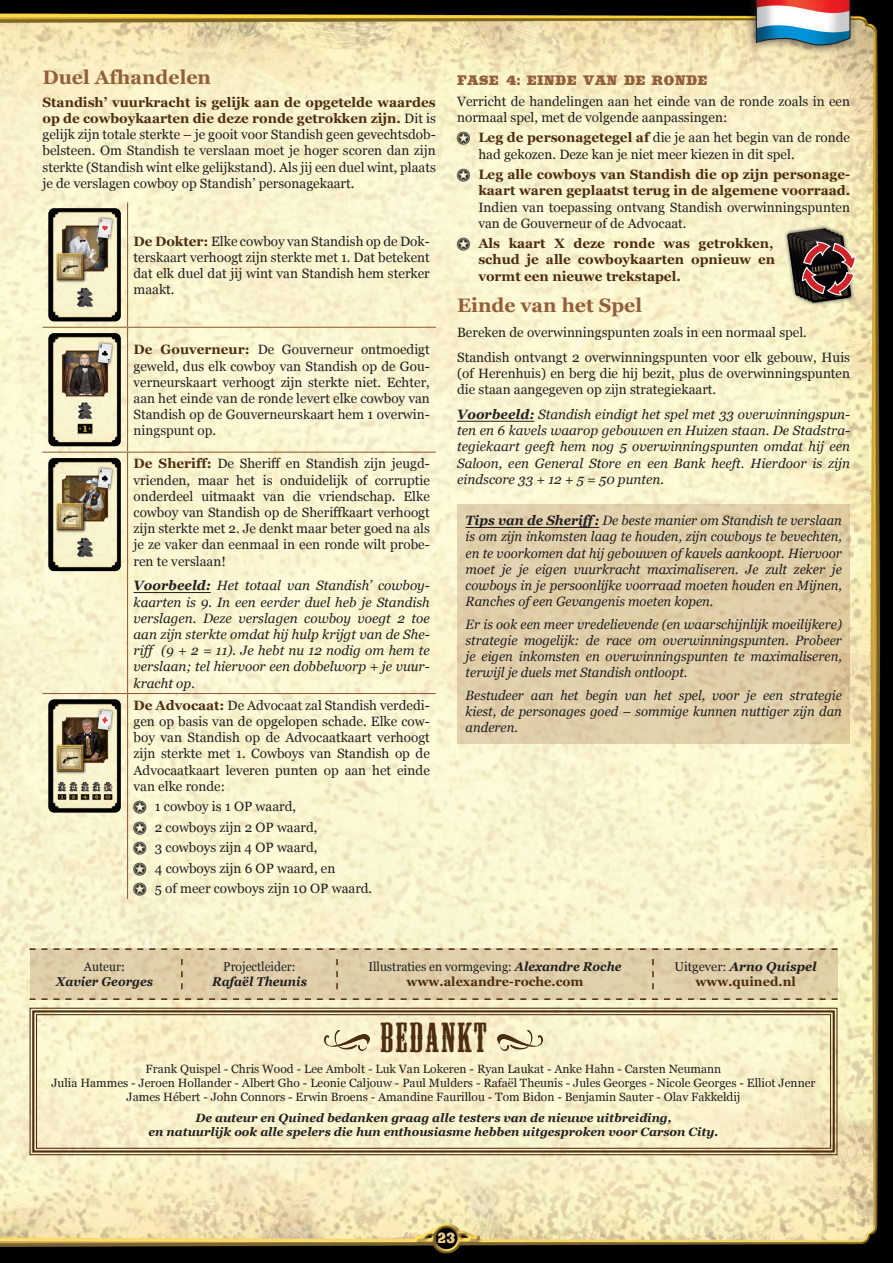
<style>
.page{position:relative;width:893px;height:1263px;background:#fff}
.page>*{position:absolute;margin:0;border:0;box-sizing:border-box;transform-origin:0 0}
.t1{font:39.15px "Mesquite Std";letter-spacing:.05em;color:#4d2d10;scale:1.2 1}
.t2{font:900 19.8px "Saddlebag";color:#e8cd8c;scale:.67 1}
.t3{font:700 19.5px "Georgia";color:#925f3a}
.t4{font:900 18.15px "Saddlebag";color:#925f3a;scale:.82 1}
.t5{font:13.5px/16.2px "Georgia";color:#231f20}
.t6{font:italic 13.5px/16.2px "Georgia";color:#231f20;text-align:justify}
.t7{font:700 13.5px/16.2px "Georgia";color:#4d2d10;text-align:right}
.t8{font:12.75px/15.3px "Georgia";color:#231f20;text-align:center;scale:.95 1}
.t9{font:700 12.75px/15.3px "Georgia";color:#4d2d10;text-align:center}
.t10{font:italic 700 12.75px "Georgia";color:#231f20;scale:.95 1}
.t11{font:12px/14.4px "Georgia";color:#231f20;text-align:center}
.t12{font:italic 700 12px/14.4px "Georgia";color:#231f20;text-align:center}
.s1{font-weight:700;color:#4d2d10}
.s2{font-weight:700}
.s3{font-family:"Seeing Stars"}
.s4{font-family:"Seeing Stars";font-weight:400;color:#231f20}
.s5{font-weight:700;font-style:italic}
.s6{font-weight:400;color:#231f20}
.s7{font-style:italic;color:#231f20}
</style>
<div class="page">
<img style="left:0;top:0;width:893px;height:1263px">
<div style="left:745px;top:0;width:113px;height:56px;background:#231f20;opacity:.75"></div>
<svg style="left:755px;top:0;width:96px;height:46px"></svg>
<hr style="left:127px;top:202px;width:1px;height:125px;background:#925f3a">
<hr style="left:43px;top:327px;width:85px;height:1px;background:#925f3a">
<hr style="left:128px;top:327px;width:308px;height:1px;background:#925f3a">
<hr style="left:127px;top:328px;width:1px;height:124px;background:#925f3a">
<hr style="left:127px;top:453px;width:1px;height:240px;background:#925f3a">
<hr style="left:127px;top:694px;width:1px;height:205px;background:#925f3a">
<hr style="left:43px;top:452px;width:85px;height:1px;background:#925f3a">
<hr style="left:128px;top:452px;width:308px;height:1px;background:#925f3a">
<hr style="left:43px;top:693px;width:85px;height:1px;background:#925f3a">
<hr style="left:128px;top:693px;width:308px;height:1px;background:#925f3a">
<img style="left:49px;top:208px;width:72px;height:113px">
<img style="left:49px;top:333px;width:72px;height:113px">
<img style="left:49px;top:458px;width:72px;height:113px">
<hr style="left:134px;top:592px;width:77px;height:1px;background:#231f20">
<img style="left:49px;top:699px;width:72px;height:113px">
<hr style="left:457px;top:421px;width:77px;height:1px;background:#231f20">
<div style="left:457px;top:504px;width:393px;height:240px;background:linear-gradient(to right,#e0d0ac,#dfcca4)"></div>
<hr style="left:466px;top:527px;width:133px;height:1px;background:#231f20">
<div style="left:30px;top:948px;width:807px;height:52px;background:#dfcfaa"></div>
<svg style="left:30px;top:998px;width:807px;height:2px"></svg>
<svg style="left:30px;top:948px;width:807px;height:2px"></svg>
<svg style="left:336px;top:959px;width:2px;height:30px"></svg>
<svg style="left:181px;top:959px;width:2px;height:30px"></svg>
<svg style="left:652px;top:959px;width:2px;height:30px"></svg>
<svg style="left:29px;top:1007px;width:809px;height:149px;background:#f4ecc6"></svg>
<div style="left:32px;top:1010px;width:803px;height:142px;border:2px solid #4d2d10"></div>
<div style="left:36px;top:1014px;width:795px;height:135px;border:1px solid #4d2d10"></div>
<img style="left:325px;top:1030px;width:44px;height:20px">
<img style="left:498px;top:1030px;width:44px;height:20px">
<div style="left:783px;top:225px;width:56px;height:75px;background:#231f20;opacity:.75"></div>
<div style="left:787px;top:226px;width:56px;height:75px;background:#231f20;opacity:.75"></div>
<div style="left:791px;top:228px;width:56px;height:75px;background:#231f20;opacity:.75"></div>
<div style="left:795px;top:230px;width:56px;height:75px;background:#231f20;opacity:.75"></div>
<div style="left:799px;top:231px;width:56px;height:75px;background:#231f20;opacity:.75"></div>
<img style="left:803px;top:296px;width:48px;height:7px">
<svg style="left:801px;top:223px;width:55px;height:73px;background:#79574e"></svg>
<h3 class="t3" style="left:43px;top:63px;width:170px">Duel Afhandelen</h3>
<p class="t5" style="left:43px;top:94px;width:395px;text-align:justify"><span class="s1">Standish’ vuurkracht is gelijk aan de opgetelde waardes op de cowboykaarten die deze ronde getrokken zijn.</span> Dit is gelijk zijn totale sterkte – je gooit voor Standish geen gevechtsdob&shy;belsteen. Om Standish te verslaan moet je hoger scoren dan zijn sterkte (Standish wint elke gelijkstand). Als jij een duel wint, plaats je de verslagen cowboy op Standish’ personagekaart.</p>
<p class="t5" style="left:134px;top:232px;width:298px;text-align:justify"><span class="s1">De Dokter:</span> Elke cowboy van Standish op de Dok&shy;terskaart verhoogt zijn sterkte met 1. Dat betekent dat elk duel dat jij wint van Standish hem sterker maakt.</p>
<p class="t5" style="left:134px;top:341px;width:298px;text-align:justify"><span class="s1">De Gouverneur:</span> De Gouverneur ontmoedigt geweld, dus elk cowboy van Standish op de Gou&shy;verneurskaart verhoogt zijn sterkte niet. Echter, aan het einde van de ronde levert elke cowboy van Standish op de Gouverneurskaart hem 1 overwin&shy;ningspunt op.</p>
<p class="t5" style="left:134px;top:455px;width:298px;text-align:justify"><span class="s1">De Sheriff:</span> De Sheriff en Standish zijn jeugd&shy;vrienden, maar het is onduidelijk of corruptie onderdeel uitmaakt van die vriendschap. Elke cowboy van Standish op de Sheriffkaart verhoogt zijn sterkte met 2. Je denkt maar beter goed na als je ze vaker dan eenmaal in een ronde wilt probe&shy;ren te verslaan!</p>
<p class="t6" style="left:134px;top:577px;width:298px"><span class="s2">Voorbeeld:</span> Het totaal van Standish’ cowboy&shy;kaarten is 9. In een eerder duel heb je Standish verslagen. Deze verslagen cowboy voegt 2 toe aan zijn sterkte omdat hij hulp krijgt van de She&shy;riff (9 + 2 = 11). Je hebt nu 12 nodig om hem te verslaan; tel hiervoor een dobbelworp + je vuur&shy;kracht op.</p>
<p class="t5" style="left:134px;top:696px;width:298px;text-align:justify"><span class="s1">De Advocaat:</span> De Advocaat zal Standish verdedi&shy;gen op basis van de opgelopen schade. Elke cow&shy;boy van Standish op de Advocaatkaart verhoogt zijn sterkte met 1. Cowboys van Standish op de Advocaatkaart leveren punten op aan het einde van elke ronde:</p>
<p class="t5" style="left:134px;top:796px;width:240px;line-height:20.4px"><span class="s3">L</span> 1 cowboy is 1 OP waard,<br><span class="s3">L</span> 2 cowboys zijn 2 OP waard,<br><span class="s3">L</span> 3 cowboys zijn 4 OP waard,<br><span class="s3">L</span> 4 cowboys zijn 6 OP waard, en<br><span class="s3">L</span> 5 of meer cowboys zijn 10 OP waard.</p>
<h3 class="t4" style="left:457px;top:71px;width:307px">FASE 4: EINDE VAN DE RONDE</h3>
<p class="t5" style="left:457px;top:92px;width:394px">Verricht de handelingen aan het einde van de ronde zoals in een normaal spel, met de volgende aanpassingen:</p>
<p class="t5" style="left:478px;top:129px;width:373px;text-indent:-21px"><span class="s3">L</span> <span class="s1">Leg de personagetegel af</span> die je aan het begin van de ronde had gekozen. Deze kan je niet meer kiezen in dit spel.</p>
<p class="t7" style="left:457px;top:166px;width:395px"><span class="s4">L</span> Leg alle cowboys van Standish die op zijn personage&shy;kaart waren geplaatst terug in de algemene voorraad.</p>
<p class="t5" style="left:478px;top:198px;width:373px">Indien van toepassing ontvang Standish overwinningspunten van de Gouverneur of de Advocaat.</p>
<p class="t7" style="left:478px;top:235px;width:298px;text-align:justify;text-indent:-21px"><span class="s4">L</span> Als kaart X deze ronde was getrokken, schud je alle cowboykaarten opnieuw en vormt een nieuwe trekstapel.</p>
<h3 class="t3" style="left:457px;top:291px;width:186px">Einde van het Spel</h3>
<p class="t5" style="left:457px;top:320px;width:394px;line-height:24.8px">Bereken de overwinningspunten zoals in een normaal spel.<br>Standish ontvangt 2 overwinningspunten voor elk gebouw, Huis</p>
<p class="t5" style="left:457px;top:365px;width:394px">(of Herenhuis) en berg die hij bezit, plus de overwinningspunten die staan aangegeven op zijn strategiekaart.</p>
<p class="t6" style="left:457px;top:406px;width:395px"><span class="s2">Voorbeeld:</span> Standish eindigt het spel met 33 overwinningspun&shy;ten en 6 kavels waarop gebouwen en Huizen staan. De Stadstra&shy;tegiekaart geeft hem nog 5 overwinningspunten omdat hij een Saloon, een General Store en een Bank heeft. Hierdoor is zijn eindscore 33 + 12 + 5 = 50 punten.</p>
<p class="t6" style="left:466px;top:512px;width:378px"><span class="s2">Tips van de Sheriff:</span> De beste manier om Standish te verslaan is om zijn inkomsten laag te houden, zijn cowboys te bevechten, en te voorkomen dat hij gebouwen of kavels aankoopt. Hiervoor moet je je eigen vuurkracht maximaliseren. Je zult zeker je cowboys in je persoonlijke voorraad moeten houden en Mijnen, Ranches of een Gevangenis moeten kopen.</p>
<p class="t6" style="left:466px;top:615px;width:378px">Er is ook een meer vredelievende (en waarschijnlijk moeilijkere) strategie mogelijk: de race om overwinningspunten. Probeer je eigen inkomsten en overwinningspunten te maximaliseren, terwijl je duels met Standish ontloopt.</p>
<p class="t6" style="left:466px;top:687px;width:378px">Bestudeer aan het begin van het spel, voor je een strategie kiest, de personages goed – sommige kunnen nuttiger zijn dan anderen.</p>
<p class="t8" style="left:84px;top:958px;width:44px">Auteur:</p>
<p class="t10" style="left:56px;top:972px;width:104px">Xavier Georges</p>
<p class="t8" style="left:223px;top:958px;width:78px">Projectleider:</p>
<p class="t10" style="left:212px;top:972px;width:101px">Rafaël Theunis</p>
<p class="t8" style="left:368px;top:958px;width:268px">Illustraties en vormgeving: <span class="s5">Alexandre Roche </span><span class="s1">www.alexandre-roche.com</span></p>
<p class="t9" style="left:674px;top:958px;width:144px"><span class="s6">Uitgever:</span> <span class="s7">Arno Quispel </span>www.quined.nl</p>
<h1 class="t1" style="left:380px;top:1017px;width:90px">BEDANKT</h1>
<p class="t11" style="left:51px;top:1061px;width:766px">Frank Quispel - Chris Wood - Lee Ambolt - Luk Van Lokeren - Ryan Laukat - Anke Hahn - Carsten Neumann<br>Julia Hammes - Jeroen Hollander - Albert Gho - Leonie Caljouw - Paul Mulders - Rafaël Theunis - Jules Georges - Nicole Georges - Elliot Jenner<br>James Hébert - John Connors - Erwin Broens - Amandine Faurillou - Tom Bidon - Benjamin Sauter - Olav Fakkeldij</p>
<p class="t12" style="left:149px;top:1110px;width:571px">De auteur en Quined bedanken graag alle testers van de nieuwe uitbreiding,<br>en natuurlijk ook alle spelers die hun enthousiasme hebben uitgesproken voor Carson City.</p>
<h2 class="t2" style="left:437px;top:1227px;width:30px">23</h2>
</div>
